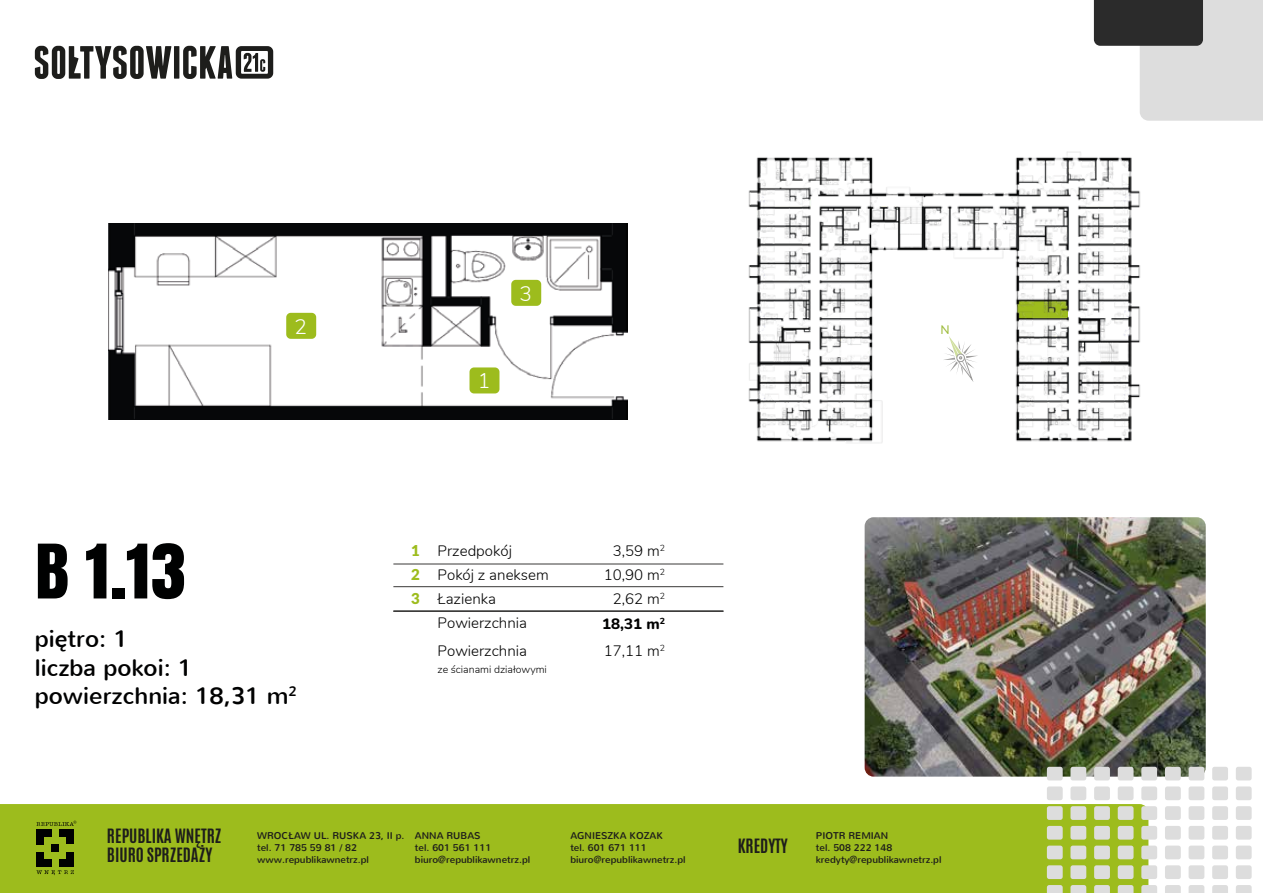
<style>
.page{position:relative;width:1263px;height:893px;background:#fff}
.page>*{position:absolute;margin:0;border:0;box-sizing:border-box;transform-origin:0 0}
.t1{font:70.5px "Anton";color:#000101}
.t2{font:23.85px/28.7px "Nunito";color:#000101}
.t3{font:300 20.85px "Nunito";color:#fff}
.t4{font:700 16.5px/19.8px "Antonio";color:#1d1d1b}
.t5{font:300 15px/24px "Nunito";color:#000101}
.t6{font:800 15px/27px "Nunito";color:#000101}
.t7{font:900 15px/24px "Lato";color:#9dbc1d;text-align:justify}
.t8{font:12.15px "Lato";color:#9dbb3a}
.t9{font:300 10.5px "Nunito";color:#000101}
.t10{font:9.75px/11.7px "Nunito";color:#1d1d1b}
.s1{font-weight:700;font-style:italic}
.s2{font-weight:300}
</style>
<div class="page">
<img style="left:748px;top:151px;width:393px;height:379px">
<img style="left:108px;top:223px;width:520px;height:197px">
<img style="left:865px;top:517px;width:341px;height:260px">
<svg style="left:1094px;top:0;width:169px;height:121px"></svg>
<div style="left:0;top:804px;width:1148px;height:89px;background:#9dbc1d"></div>
<svg style="left:36px;top:870px;width:38px;height:5px"></svg>
<div style="left:37px;top:829px;width:7px;height:7px;background:#000101"></div>
<div style="left:44px;top:829px;width:7px;height:7px;background:#000101"></div>
<div style="left:59px;top:829px;width:7px;height:7px;background:#000101"></div>
<div style="left:67px;top:829px;width:7px;height:7px;background:#000101"></div>
<div style="left:67px;top:837px;width:7px;height:7px;background:#000101"></div>
<div style="left:37px;top:837px;width:7px;height:7px;background:#000101"></div>
<div style="left:52px;top:845px;width:7px;height:7px;background:#000101"></div>
<div style="left:37px;top:860px;width:7px;height:7px;background:#000101"></div>
<div style="left:44px;top:860px;width:7px;height:7px;background:#000101"></div>
<div style="left:37px;top:852px;width:7px;height:7px;background:#000101"></div>
<div style="left:59px;top:860px;width:7px;height:7px;background:#000101"></div>
<div style="left:67px;top:860px;width:7px;height:7px;background:#000101"></div>
<div style="left:67px;top:852px;width:7px;height:7px;background:#000101"></div>
<svg style="left:36px;top:821px;width:40px;height:5px"></svg>
<svg style="left:943px;top:333px;width:35px;height:50px"></svg>
<hr style="left:393px;top:586px;width:330px;height:1px;background:#3a3938">
<hr style="left:393px;top:564px;width:330px;height:1px;background:#3a3938">
<hr style="left:393px;top:610px;width:330px;height:2px;background:#3a3938">
<svg style="left:35px;top:46px;width:136px;height:33px"></svg>
<div style="left:174px;top:46px;width:5px;height:33px;background:#1d1d1b"></div>
<svg style="left:183px;top:46px;width:90px;height:33px"></svg>
<svg style="left:1047px;top:767px;width:16px;height:13px"></svg>
<svg style="left:1070px;top:767px;width:16px;height:13px"></svg>
<svg style="left:1094px;top:767px;width:16px;height:13px"></svg>
<svg style="left:1118px;top:767px;width:15px;height:13px"></svg>
<svg style="left:1141px;top:767px;width:16px;height:13px"></svg>
<svg style="left:1165px;top:767px;width:16px;height:13px"></svg>
<svg style="left:1188px;top:767px;width:16px;height:13px"></svg>
<svg style="left:1212px;top:767px;width:16px;height:13px"></svg>
<svg style="left:1236px;top:767px;width:16px;height:13px"></svg>
<svg style="left:1047px;top:786px;width:16px;height:14px"></svg>
<svg style="left:1070px;top:786px;width:16px;height:14px"></svg>
<svg style="left:1094px;top:786px;width:16px;height:14px"></svg>
<svg style="left:1118px;top:786px;width:15px;height:14px"></svg>
<svg style="left:1141px;top:786px;width:16px;height:14px"></svg>
<svg style="left:1165px;top:786px;width:16px;height:14px"></svg>
<svg style="left:1188px;top:786px;width:16px;height:14px"></svg>
<svg style="left:1212px;top:786px;width:16px;height:14px"></svg>
<svg style="left:1236px;top:786px;width:16px;height:14px"></svg>
<svg style="left:1047px;top:806px;width:16px;height:14px"></svg>
<svg style="left:1070px;top:806px;width:16px;height:14px"></svg>
<svg style="left:1094px;top:806px;width:16px;height:14px"></svg>
<svg style="left:1118px;top:806px;width:15px;height:14px"></svg>
<svg style="left:1141px;top:806px;width:16px;height:14px"></svg>
<svg style="left:1165px;top:806px;width:16px;height:14px"></svg>
<svg style="left:1188px;top:806px;width:16px;height:14px"></svg>
<svg style="left:1212px;top:806px;width:16px;height:14px"></svg>
<svg style="left:1236px;top:806px;width:16px;height:14px"></svg>
<svg style="left:1047px;top:826px;width:16px;height:14px"></svg>
<svg style="left:1070px;top:826px;width:16px;height:14px"></svg>
<svg style="left:1094px;top:826px;width:16px;height:14px"></svg>
<svg style="left:1118px;top:826px;width:15px;height:14px"></svg>
<svg style="left:1141px;top:826px;width:16px;height:14px"></svg>
<svg style="left:1165px;top:826px;width:16px;height:14px"></svg>
<svg style="left:1188px;top:826px;width:16px;height:14px"></svg>
<svg style="left:1212px;top:826px;width:16px;height:14px"></svg>
<svg style="left:1236px;top:826px;width:16px;height:14px"></svg>
<svg style="left:1047px;top:846px;width:16px;height:13px"></svg>
<svg style="left:1070px;top:846px;width:16px;height:13px"></svg>
<svg style="left:1094px;top:846px;width:16px;height:13px"></svg>
<svg style="left:1118px;top:846px;width:15px;height:13px"></svg>
<svg style="left:1141px;top:846px;width:16px;height:13px"></svg>
<svg style="left:1165px;top:846px;width:16px;height:13px"></svg>
<svg style="left:1188px;top:846px;width:16px;height:13px"></svg>
<svg style="left:1212px;top:846px;width:16px;height:13px"></svg>
<svg style="left:1236px;top:846px;width:16px;height:13px"></svg>
<svg style="left:1047px;top:865px;width:16px;height:14px"></svg>
<svg style="left:1070px;top:865px;width:16px;height:14px"></svg>
<svg style="left:1094px;top:865px;width:16px;height:14px"></svg>
<svg style="left:1118px;top:865px;width:15px;height:14px"></svg>
<svg style="left:1141px;top:865px;width:16px;height:14px"></svg>
<svg style="left:1165px;top:865px;width:16px;height:14px"></svg>
<svg style="left:1188px;top:865px;width:16px;height:14px"></svg>
<svg style="left:1212px;top:865px;width:16px;height:14px"></svg>
<svg style="left:1236px;top:865px;width:16px;height:14px"></svg>
<svg style="left:1047px;top:885px;width:16px;height:8px"></svg>
<svg style="left:1070px;top:885px;width:16px;height:8px"></svg>
<svg style="left:1094px;top:885px;width:16px;height:8px"></svg>
<svg style="left:1118px;top:885px;width:15px;height:8px"></svg>
<svg style="left:1141px;top:885px;width:16px;height:8px"></svg>
<svg style="left:1165px;top:885px;width:16px;height:8px"></svg>
<svg style="left:1188px;top:885px;width:16px;height:8px"></svg>
<svg style="left:1212px;top:885px;width:16px;height:8px"></svg>
<svg style="left:1236px;top:885px;width:16px;height:8px"></svg>
<svg style="left:469px;top:367px;width:30px;height:26px"></svg>
<svg style="left:286px;top:313px;width:30px;height:26px"></svg>
<svg style="left:511px;top:280px;width:30px;height:26px"></svg>
<h3 class="t3" style="left:294px;top:311px;width:14px">2</h3>
<h1 class="t1" style="left:35px;top:516px;width:153px">B 1.13</h1>
<h2 class="t2" style="left:35px;top:625px;width:264px">pi<span class="s1">ę</span>tro: 1<br>liczba pokoi: 1 powierzchnia: 18,31 m<sup>2</sup></h2>
<h3 class="t3" style="left:478px;top:366px;width:14px">1</h3>
<h3 class="t3" style="left:519px;top:278px;width:14px">3</h3>
<h3 class="t5" style="left:437px;top:538px;width:113px">Przedpokój<br>Pokój z aneksem<br>Łazienka<br>Powierzchnia</h3>
<h3 class="t5" style="left:437px;top:638px;width:91px">Powierzchnia</h3>
<p class="t9" style="left:437px;top:661px;width:111px">ze ścianami działowymi</p>
<h3 class="t7" style="left:411px;top:538px;width:10px">1<br>2<br>3</h3>
<h3 class="t5" style="left:604px;top:538px;width:63px;text-align:right">3,59 m<sup>2<br></sup>10,90 m<sup>2<br></sup>2,62 m<sup>2</sup></h3>
<h3 class="t6" style="left:602px;top:610px;width:64px">18,31 m<sup>2<br></sup><span class="s2">17,11 m</span><sup>2</sup></h3>
<p class="t8" style="left:940px;top:321px;width:11px">N</p>
<h3 class="t4" style="left:107px;top:826px;width:116px">REPUBLIKA WNĘTRZ<br>BIURO SPRZEDAŻY</h3>
<p class="t10" style="left:257px;top:830px;width:149px">WROCŁAW UL. RUSKA 23, II p. tel. 71 785 59 81 / 82 www.republikawnetrz.pl</p>
<p class="t10" style="left:570px;top:830px;width:117px">AGNIESZKA KOZAK<br>tel. 601 671 111 biuro@republikawnetrz.pl</p>
<p class="t10" style="left:415px;top:830px;width:117px">ANNA RUBAS<br>tel. 601 561 111 biuro@republikawnetrz.pl</p>
<p class="t10" style="left:816px;top:830px;width:127px">PIOTR REMIAN<br>tel. 508 222 148 kredyty@republikawnetrz.pl</p>
<h3 class="t4" style="left:738px;top:836px;width:52px">KREDYTY</h3>
</div>
